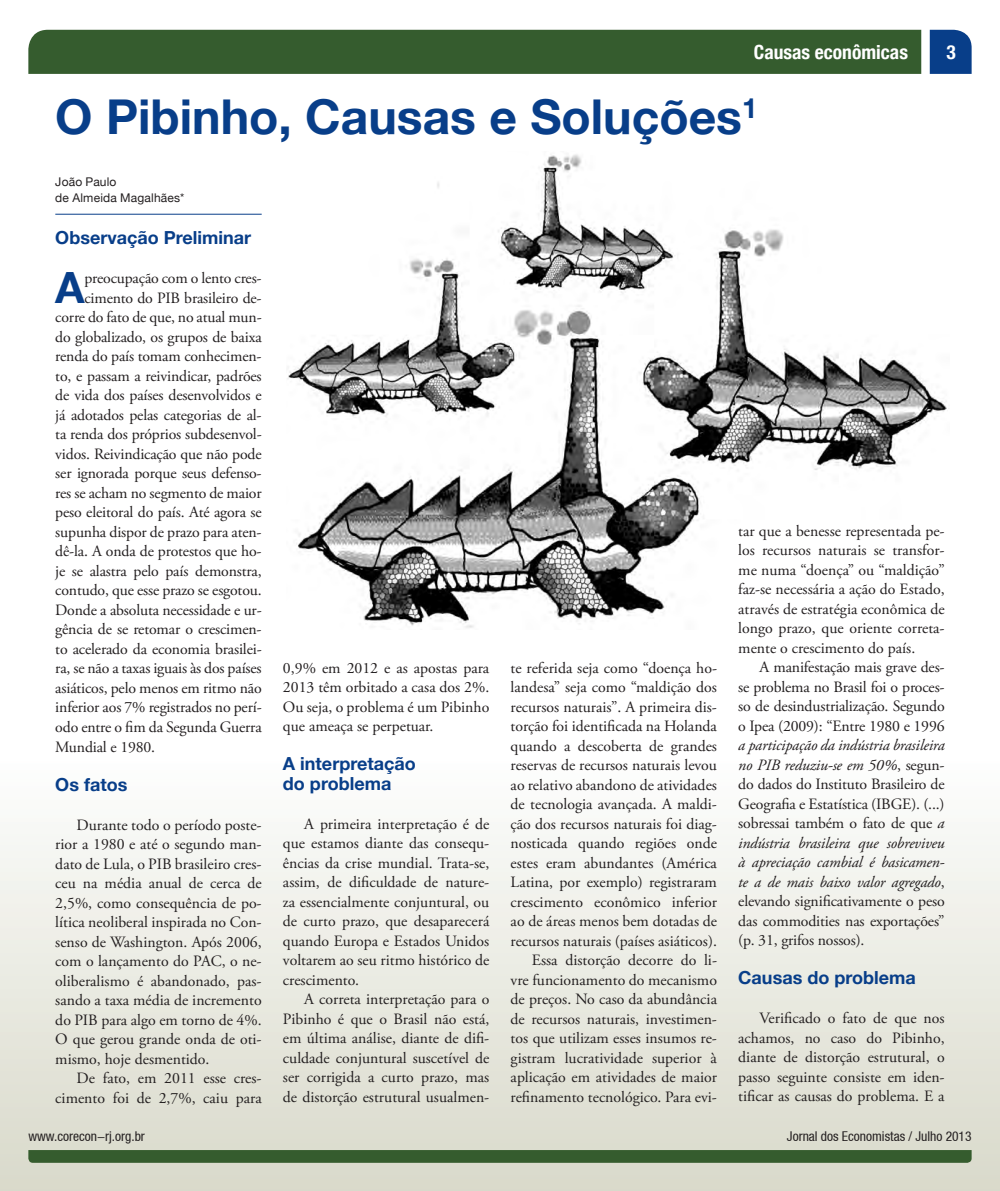
<style>
.page{position:relative;width:1000px;height:1191px;background:#fff}
.page>*{position:absolute;margin:0;border:0;box-sizing:border-box;transform-origin:0 0}
.t1{font:700 48px "Helvetica Neue";color:#083e89}
.t2{font:700 43.05px "Helvetica Neue";color:#083e89}
.t3{font:700 condensed 19.5px "Helvetica Neue";color:#fff}
.t4{font:700 18px/19.5px "Helvetica Neue";color:#083e89}
.t5{font:15.75px/19.5px "Adobe Garamond Pro";color:#231f20;text-align:justify}
.t6{font:condensed 13.5px "Helvetica Neue LT";color:#231f20}
.t7{font:12px/16.5px "Helvetica Neue";letter-spacing:.015em;color:#231f20}
.s1{font-style:italic}
</style>
<div class="page">
<div style="left:0;top:755px;width:999px;height:436px;background:linear-gradient(to bottom,#fefefe,#d8d9ca)"></div>
<hr style="left:55px;top:214px;width:206px;height:1px;background:#083e89">
<div style="left:28px;top:30px;width:893px;height:44px;background:#355c2e"></div>
<svg style="left:929px;top:30px;width:42px;height:44px;background:#14478e"></svg>
<svg style="left:28px;top:1150px;width:943px;height:12px;background:#355c2e"></svg>
<img style="left:287px;top:154px;width:660px;height:474px">
<p class="t3" style="left:753px;top:41px;width:156px">Causas econômicas</p>
<p class="t3" style="left:946px;top:41px;width:11px">3</p>
<h1 class="t1" style="left:55px;top:87px;width:703px">O Pibinho, Causas e Soluções<sup>1</sup></h1>
<p class="t7" style="left:55px;top:173px;width:131px">João Paulo<br>de Almeida Magalhães*</p>
<p class="t4" style="left:55px;top:228px;width:197px">Observação Preliminar</p>
<h2 class="t2" style="left:55px;top:261px;width:31px">A</h2>
<p class="t5" style="left:84px;top:269px;width:179px">preocupação com o lento cres-</p>
<p class="t5" style="left:84px;top:289px;width:179px">cimento do PIB brasileiro de-</p>
<p class="t5" style="left:55px;top:308px;width:208px">corre do fato de que, no atual mun-</p>
<p class="t5" style="left:55px;top:328px;width:208px">do globalizado, os grupos de baixa</p>
<p class="t5" style="left:55px;top:347px;width:208px">renda do país tomam conhecimen-</p>
<p class="t5" style="left:55px;top:367px;width:208px">to, e passam a reivindicar, padrões</p>
<p class="t5" style="left:55px;top:386px;width:208px">de vida dos países desenvolvidos e</p>
<p class="t5" style="left:55px;top:406px;width:208px">já adotados pelas categorias de al-</p>
<p class="t5" style="left:55px;top:425px;width:208px">ta renda dos próprios subdesenvol-</p>
<p class="t5" style="left:55px;top:445px;width:208px">vidos. Reivindicação que não pode</p>
<p class="t5" style="left:55px;top:464px;width:208px">ser ignorada porque seus defenso-</p>
<p class="t5" style="left:55px;top:484px;width:208px">res se acham no segmento de maior</p>
<p class="t5" style="left:55px;top:503px;width:208px">peso eleitoral do país. Até agora se</p>
<p class="t5" style="left:55px;top:523px;width:208px">supunha dispor de prazo para aten-</p>
<p class="t5" style="left:55px;top:542px;width:208px">dê-la. A onda de protestos que ho-</p>
<p class="t5" style="left:55px;top:562px;width:208px">je se alastra pelo país demonstra,</p>
<p class="t5" style="left:55px;top:581px;width:208px">contudo, que esse prazo se esgotou.</p>
<p class="t5" style="left:55px;top:601px;width:208px">Donde a absoluta necessidade e ur-</p>
<p class="t5" style="left:55px;top:620px;width:208px">gência de se retomar o crescimen-</p>
<p class="t5" style="left:55px;top:640px;width:208px">to acelerado da economia brasilei-</p>
<p class="t5" style="left:55px;top:659px;width:208px">ra, se não a taxas iguais às dos países</p>
<p class="t5" style="left:55px;top:679px;width:208px">asiáticos, pelo menos em ritmo não</p>
<p class="t5" style="left:55px;top:698px;width:208px">inferior aos 7% registrados no perí-</p>
<p class="t5" style="left:55px;top:718px;width:208px">odo entre o fim da Segunda Guerra</p>
<p class="t5" style="left:55px;top:737px;width:101px">Mundial e 1980.</p>
<p class="t4" style="left:55px;top:774px;width:73px">Os fatos</p>
<p class="t5" style="left:55px;top:815px;width:208px;text-indent:21px">Durante todo o período poste&shy;rior a 1980 e até o segundo man&shy;dato de Lula, o PIB brasileiro cres&shy;ceu na média anual de cerca de 2,5%, como consequência de po&shy;lítica neoliberal inspirada no Con&shy;senso de Washington. Após 2006, com o lançamento do PAC, o ne&shy;oliberalismo é abandonado, pas&shy;sando a taxa média de incremento do PIB para algo em torno de 4%.<br>O que gerou grande onda de oti&shy;mismo, hoje desmentido.</p>
<p class="t5" style="left:55px;top:1069px;width:208px;text-align:right">De fato, em 2011 esse cres&shy;cimento foi de 2,7%, caiu para</p>
<p class="t5" style="left:283px;top:658px;width:208px">0,9% em 2012 e as apostas para 2013 têm orbitado a casa dos 2%.<br>Ou seja, o problema é um Pibinho que ameaça se perpetuar.</p>
<p class="t4" style="left:283px;top:754px;width:134px">A interpretação do problema</p>
<p class="t5" style="left:283px;top:814px;width:208px;text-indent:21px">A primeira interpretação é de que estamos diante das consequ&shy;ências da crise mundial. Trata-se, assim, de dificuldade de nature&shy;za essencialmente conjuntural, ou de curto prazo, que desaparecerá quando Europa e Estados Unidos voltarem ao seu ritmo histórico de crescimento.</p>
<p class="t5" style="left:283px;top:990px;width:208px;text-indent:21px">A correta interpretação para o Pibinho é que o Brasil não está, em última análise, diante de difi&shy;culdade conjuntural suscetível de ser corrigida a curto prazo, mas de distorção estrutural usualmen-</p>
<p class="t5" style="left:510px;top:658px;width:208px;text-align:right">te referida seja como “doença ho&shy;landesa” seja como “maldição dos recursos naturais”. A primeira dis&shy;torção foi identificada na Holanda quando a descoberta de grandes reservas de recursos naturais levou ao relativo abandono de atividades de tecnologia avançada. A maldi&shy;ção dos recursos naturais foi diag&shy;nosticada quando regiões onde estes eram abundantes (América Latina, por exemplo) registraram crescimento econômico inferior ao de áreas menos bem dotadas de recursos naturais (países asiáticos).<br>Essa distorção decorre do li&shy;vre funcionamento do mecanismo de preços. No caso da abundância de recursos naturais, investimen&shy;tos que utilizam esses insumos re&shy;gistram lucratividade superior à aplicação em atividades de maior refinamento tecnológico. Para evi-</p>
<p class="t5" style="left:738px;top:521px;width:208px">tar que a benesse representada pe&shy;los recursos naturais se transfor&shy;me numa “doença” ou “maldição” faz-se necessária a ação do Estado, através de estratégia econômica de longo prazo, que oriente correta&shy;mente o crescimento do país.</p>
<p class="t5" style="left:738px;top:658px;width:208px;text-indent:21px">A manifestação mais grave des&shy;se problema no Brasil foi o proces&shy;so de desindustrialização. Segundo o Ipea (2009): “Entre 1980 e 1996</p>
<p class="t5" style="left:738px;top:736px;width:208px"><span class="s1">a participação da indústria brasileira no PIB reduziu-se em 50%</span>, segun&shy;do dados do Instituto Brasileiro de Geografia e Estatística (IBGE). (...) sobressai também o fato de que <span class="s1">a indústria brasileira que sobreviveu à apreciação cambial é basicamen&shy;te a de mais baixo valor agregado</span>, elevando significativamente o peso das commodities nas exportações” (p. 31, grifos nossos).</p>
<p class="t4" style="left:738px;top:967px;width:179px">Causas do problema</p>
<p class="t5" style="left:738px;top:1009px;width:208px;text-indent:21px">Verificado o fato de que nos achamos, no caso do Pibinho, diante de distorção estrutural, o passo seguinte consiste em iden&shy;tificar as causas do problema. E a</p>
<p class="t6" style="left:28px;top:1128px;width:118px">www.corecon-rj.org.br</p>
<p class="t6" style="left:786px;top:1128px;width:186px">Jornal dos Economistas / Julho 2013</p>
</div>
